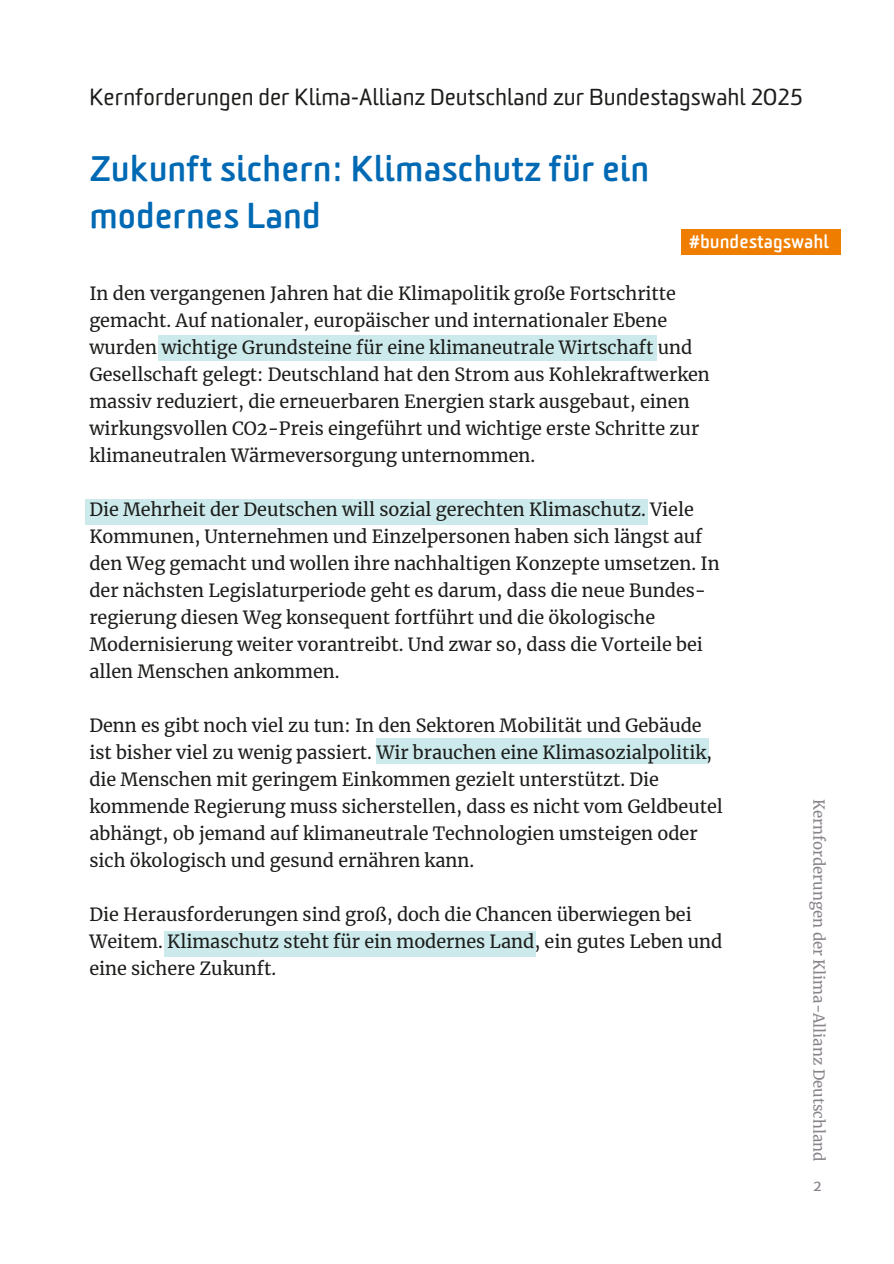
<style>
.page{position:relative;width:894px;height:1264px;background:#fff}
.page>*{position:absolute;margin:0;border:0;box-sizing:border-box;transform-origin:0 0}
.t1{font:700 34.5px/47.2px "Sommet Rounded";color:#0069b4}
.t2{font:22.5px "Sommet Rounded";color:#1d1d1b}
.t3{font:18px/27px "Merriweather";color:#1d1d1b}
.t4{font:700 18px "Sommet Rounded";color:#fff}
.t5{font:15px "Merriweather";color:#88838a}
.t6{font:15px "Merriweather Sans";color:#88838a}
</style>
<div class="page">
<div style="left:680px;top:229px;width:160px;height:25px;background:#ef7d00"></div>
<div style="left:158px;top:335px;width:498px;height:26px;background:#cceaeb"></div>
<div style="left:85px;top:499px;width:562px;height:26px;background:#cceaeb"></div>
<div style="left:376px;top:738px;width:332px;height:26px;background:#cceaeb"></div>
<div style="left:165px;top:930px;width:371px;height:26px;background:#cceaeb"></div>
<h1 class="t2" style="left:89px;top:91px;width:714px">Kernforderungen der Klima-Allianz Deutschland zur Bundestagswahl 2025</h1>
<h3 class="t1" style="left:89px;top:152px;width:561px">Zukunft sichern: Klimaschutz für ein modernes Land</h3>
<h2 class="t4" style="left:688px;top:237px;width:142px">#bundestagswahl</h2>
<h4 class="t3" style="left:89px;top:280px;width:622px">In den vergangenen Jahren hat die Klimapolitik große Fortschritte gemacht. Auf nationaler, europäischer und internationaler Ebene wurden wichtige Grundsteine für eine klimaneutrale Wirtschaft und Gesellschaft gelegt: Deutschland hat den Strom aus Kohlekraftwerken massiv reduziert, die erneuerbaren Energien stark ausgebaut, einen wirkungsvollen CO2-Preis eingeführt und wichtige erste Schritte zur klimaneutralen Wärmeversorgung unternommen.</h4>
<h4 class="t3" style="left:89px;top:496px;width:631px">Die Mehrheit der Deutschen will sozial gerechten Klimaschutz. Viele Kommunen, Unternehmen und Einzelpersonen haben sich längst auf den Weg gemacht und wollen ihre nachhaltigen Konzepte umsetzen. In der nächsten Legislaturperiode geht es darum, dass die neue Bundes&shy;regierung diesen Weg konsequent fortführt und die ökologische Modernisierung weiter vorantreibt. Und zwar so, dass die Vorteile bei allen Menschen ankommen.</h4>
<h4 class="t3" style="left:89px;top:712px;width:635px">Denn es gibt noch viel zu tun: In den Sektoren Mobilität und Gebäude ist bisher viel zu wenig passiert. Wir brauchen eine Klimasozialpolitik, die Menschen mit geringem Einkommen gezielt unterstützt. Die kommende Regierung muss sicherstellen, dass es nicht vom Geldbeutel abhängt, ob jemand auf klimaneutrale Technologien umsteigen oder sich ökologisch und gesund ernähren kann.</h4>
<p class="t3" style="left:89px;top:901px;width:634px">Die Herausforderungen sind groß, doch die Chancen überwiegen bei<br>Weitem. Klimaschutz steht für ein modernes Land, ein gutes Leben und eine sichere Zukunft.</p>
<h4 class="t5" style="left:828px;top:799px;width:364px;rotate:90deg">Kernforderungen der Klima-Allianz Deutschland</h4>
<p class="t6" style="left:812px;top:1176px;width:11px">2</p>
</div>
